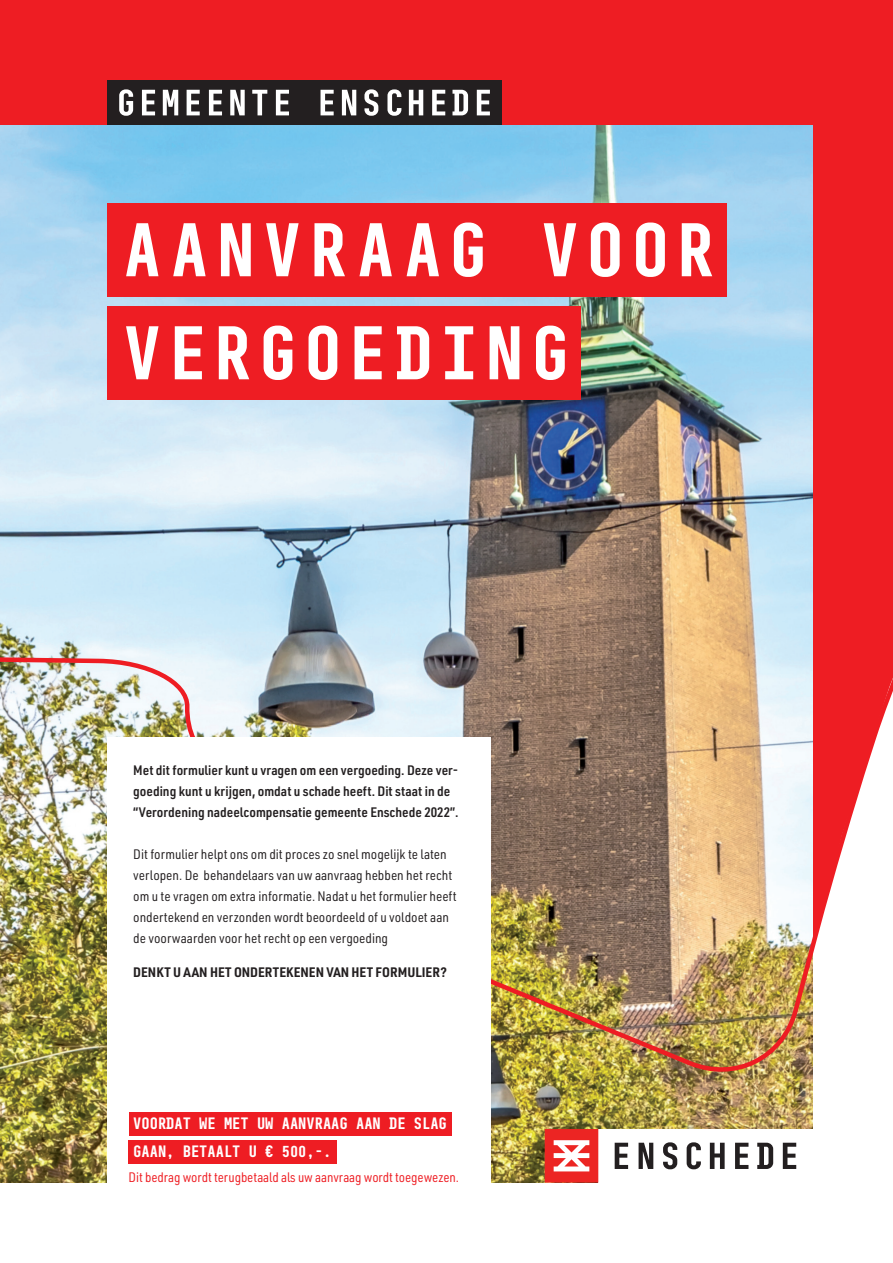
<style>
.page{position:relative;width:893px;height:1263px;background:#fff}
.page>*{position:absolute;margin:0;border:0;box-sizing:border-box;transform-origin:0 0}
.t1{font:700 68.85px/103.1px "BC Sklonar";letter-spacing:.11em;color:#fff}
.t2{font:700 15px/28.5px "BC Sklonar";color:#fff}
.t3{font:13.5px/20.9px "URWDIN Semi Cond";color:#231f20}
.t4{font:600 13.5px/21px "URWDIN Semi Cond";color:#231f20}
.t5{font:13.5px "URWDIN Semi Cond";letter-spacing:-.005em;color:#ee1d23}
.t6{font:700 13.5px "URWDIN Semi Cond";color:#231f20}
</style>
<div class="page">
<div style="left:813px;top:128px;width:80px;height:364px;background:#ee1d23"></div>
<div style="left:0;top:0;width:893px;height:128px;background:#ee1d23"></div>
<img style="left:0;top:125px;width:813px;height:1057px">
<div style="left:107px;top:80px;width:395px;height:45px;background:#231f20"></div>
<svg style="left:119px;top:89px;width:371px;height:27px"></svg>
<div style="left:598px;top:1129px;width:215px;height:53px;background:#fff"></div>
<svg style="left:545px;top:1129px;width:53px;height:53px"></svg>
<svg style="left:615px;top:1143px;width:13px;height:26px"></svg>
<svg style="left:639px;top:1143px;width:14px;height:26px"></svg>
<svg style="left:663px;top:1142px;width:14px;height:27px"></svg>
<svg style="left:687px;top:1142px;width:14px;height:27px"></svg>
<svg style="left:710px;top:1143px;width:15px;height:26px"></svg>
<svg style="left:735px;top:1143px;width:13px;height:26px"></svg>
<svg style="left:757px;top:1143px;width:16px;height:26px"></svg>
<svg style="left:783px;top:1143px;width:13px;height:26px"></svg>
<img style="left:0;top:492px;width:893px;height:596px">
<div style="left:107px;top:307px;width:474px;height:93px;background:#ee1d23"></div>
<div style="left:107px;top:203px;width:620px;height:93px;background:#ee1d23"></div>
<div style="left:107px;top:738px;width:384px;height:472px;background:#fff"></div>
<div style="left:129px;top:1112px;width:323px;height:23px;background:#ee1d23"></div>
<div style="left:129px;top:1140px;width:208px;height:23px;background:#ee1d23"></div>
<h1 class="t1" style="left:123px;top:198px;width:593px">AANVRAAG VOOR<br>VERGOEDING</h1>
<p class="t4" style="left:133px;top:759px;width:327px">Met dit formulier kunt u vragen om een vergoeding. Deze ver&shy;goeding kunt u krijgen, omdat u schade heeft. Dit staat in de “Verordening nadeelcompensatie gemeente Enschede 2022”.</p>
<p class="t3" style="left:133px;top:844px;width:325px">Dit formulier helpt ons om dit proces zo snel mogelijk te laten verlopen. De behandelaars van uw aanvraag hebben het recht om u te vragen om extra informatie. Nadat u het formulier heeft ondertekend en verzonden wordt beoordeeld of u voldoet aan de voorwaarden voor het recht op een vergoeding</p>
<p class="t6" style="left:133px;top:962px;width:315px">DENKT U AAN HET ONDERTEKENEN VAN HET FORMULIER?</p>
<p class="t2" style="left:133px;top:1109px;width:315px">VOORDAT WE MET UW AANVRAAG AAN DE SLAG<br>GAAN, BETAALT U € 500,-.</p>
<p class="t5" style="left:129px;top:1168px;width:332px">Dit bedrag wordt terugbetaald als uw aanvraag wordt toegewezen.</p>
</div>
